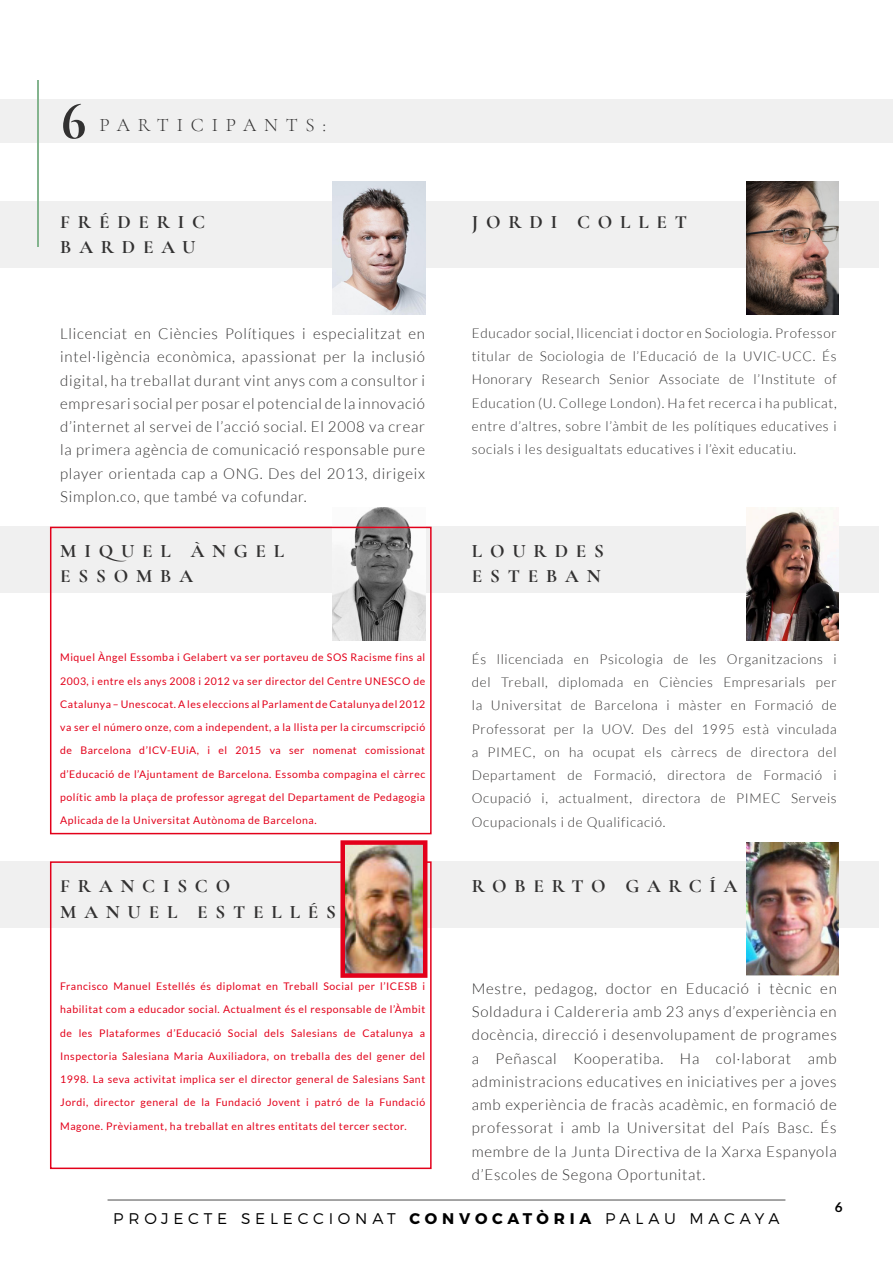
<style>
.page{position:relative;width:893px;height:1263px;background:#fff}
.page>*{position:absolute;margin:0;border:0;box-sizing:border-box;transform-origin:0 0}
.t1{font:700 54px "Cormorant Garamond";color:#323131}
.t2{font:700 19.05px/25.8px "Cormorant Garamond";letter-spacing:.41em;color:#323131}
.t3{font:300 19.05px "Cormorant Garamond";letter-spacing:.41em;color:#323131}
.t4{font:300 15.45px "Montserrat";letter-spacing:.31em;color:#000}
.t5{font:300 15px/23.2px "Lato";letter-spacing:.05em;color:#323131;text-align:justify}
.t6{font:300 13.5px/23.2px "Lato";letter-spacing:.05em;color:#323131;text-align:justify}
.t7{font:700 13.5px "Lato";color:#000}
.t8{font:10.5px "Lato";letter-spacing:.05em;color:#e3001a}
.s1{font-weight:700}
</style>
<div class="page">
<hr style="left:108px;top:1199px;width:677px;height:2px;background:#878787">
<div style="left:0;top:201px;width:879px;height:66px;background:#f0f0f0"></div>
<div style="left:0;top:527px;width:879px;height:66px;background:#f0f0f0"></div>
<div style="left:0;top:861px;width:879px;height:67px;background:#f0f0f0"></div>
<div style="left:0;top:99px;width:893px;height:43px;background:#f0f0f0"></div>
<hr style="left:37px;top:80px;width:2px;height:167px;background:#84b48e">
<img style="left:333px;top:182px;width:92px;height:133px">
<img style="left:333px;top:508px;width:92px;height:133px">
<img style="left:746px;top:182px;width:93px;height:133px">
<img style="left:746px;top:508px;width:93px;height:133px">
<img style="left:746px;top:842px;width:93px;height:133px">
<div style="left:50px;top:527px;width:382px;height:307px;border:2px solid #e3001a"></div>
<div style="left:50px;top:861px;width:382px;height:308px;border:2px solid #e3001a"></div>
<img style="left:345px;top:845px;width:77px;height:128px">
<div style="left:340px;top:840px;width:87px;height:138px;border:4px solid #e3001a"></div>
<h1 class="t1" style="left:60px;top:88px;width:28px">6</h1>
<h2 class="t3" style="left:100px;top:114px;width:228px">PARTICIPANTS:</h2>
<h2 class="t2" style="left:60px;top:208px;width:146px">FRÉDERIC<br>BARDEAU</h2>
<h2 class="t2" style="left:472px;top:208px;width:217px">JORDI COLLET</h2>
<p class="t5" style="left:60px;top:322px;width:366px">Llicenciat en Ciències Polítiques i especialitzat en intel·ligència econòmica, apassionat per la inclusió digital, ha treballat durant vint anys com a consultor i empresari social per posar el potencial de la innovació d’internet al servei de l’acció social. El 2008 va crear la primera agència de comunicació responsable pure player orientada cap a ONG. Des del 2013, dirigeix Simplon.co, que també va cofundar.</p>
<p class="t6" style="left:472px;top:322px;width:366px">Educador social, llicenciat i doctor en Sociologia. Professor titular de Sociologia de l’Educació de la UVIC-UCC. És Honorary Research Senior Associate de l’Institute of Education (U. College London). Ha fet recerca i ha publicat, entre d’altres, sobre l’àmbit de les polítiques educatives i socials i les desigualtats educatives i l’èxit educatiu.</p>
<h2 class="t2" style="left:60px;top:537px;width:226px">MIQUEL ÀNGEL<br>ESSOMBA</h2>
<h2 class="t2" style="left:472px;top:537px;width:134px">LOURDES<br>ESTEBAN</h2>
<p class="t8" style="left:60px;top:652px;width:367px">Miquel Àngel Essomba i Gelabert va ser portaveu de SOS Racisme fins al</p>
<p class="t8" style="left:60px;top:675px;width:367px">2003, i entre els anys 2008 i 2012 va ser director del Centre UNESCO de</p>
<p class="t8" style="left:60px;top:698px;width:367px">Catalunya – Unescocat. A les eleccions al Parlament de Catalunya del 2012</p>
<p class="t8" style="left:60px;top:721px;width:367px">va ser el número onze, com a independent, a la llista per la circumscripció</p>
<p class="t8" style="left:60px;top:745px;width:367px">de Barcelona d’ICV-EUiA, i el 2015 va ser nomenat comissionat</p>
<p class="t8" style="left:60px;top:768px;width:367px">d’Educació de l’Ajuntament de Barcelona. Essomba compagina el càrrec</p>
<p class="t8" style="left:60px;top:791px;width:367px">polític amb la plaça de professor agregat del Departament de Pedagogia</p>
<p class="t8" style="left:60px;top:814px;width:258px">Aplicada de la Universitat Autònoma de Barcelona.</p>
<p class="t6" style="left:472px;top:647px;width:366px">És llicenciada en Psicologia de les Organitzacions i del Treball, diplomada en Ciències Empresarials per la Universitat de Barcelona i màster en Formació de Professorat per la UOV. Des del 1995 està vinculada a PIMEC, on ha ocupat els càrrecs de directora del Departament de Formació, directora de Formació i Ocupació i, actualment, directora de PIMEC Serveis Ocupacionals i de Qualificació.</p>
<h2 class="t2" style="left:60px;top:873px;width:277px">FRANCISCO<br>MANUEL ESTELLÉS</h2>
<h2 class="t2" style="left:472px;top:873px;width:267px">ROBERTO GARCÍA</h2>
<p class="t8" style="left:60px;top:980px;width:367px">Francisco Manuel Estellés és diplomat en Treball Social per l’ICESB i</p>
<p class="t8" style="left:60px;top:1004px;width:367px">habilitat com a educador social. Actualment és el responsable de l’Àmbit</p>
<p class="t8" style="left:60px;top:1027px;width:367px">de les Plataformes d’Educació Social dels Salesians de Catalunya a</p>
<p class="t8" style="left:60px;top:1050px;width:367px">Inspectoria Salesiana Maria Auxiliadora, on treballa des del gener del</p>
<p class="t8" style="left:60px;top:1073px;width:367px">1998. La seva activitat implica ser el director general de Salesians Sant</p>
<p class="t8" style="left:60px;top:1097px;width:367px">Jordi, director general de la Fundació Jovent i patró de la Fundació</p>
<p class="t8" style="left:60px;top:1120px;width:348px">Magone. Prèviament, ha treballat en altres entitats del tercer sector.</p>
<p class="t5" style="left:472px;top:977px;width:366px">Mestre, pedagog, doctor en Educació i tècnic en Soldadura i Caldereria amb 23 anys d’experiència en docència, direcció i desenvolupament de programes a Peñascal Kooperatiba. Ha col·laborat amb administracions educatives en iniciatives per a joves amb experiència de fracàs acadèmic, en formació de professorat i amb la Universitat del País Basc. És membre de la Junta Directiva de la Xarxa Espanyola d’Escoles de Segona Oportunitat.</p>
<h3 class="t4" style="left:113px;top:1209px;width:668px">PROJECTE SELECCIONAT <span class="s1">CONVOCATÒRIA</span> PALAU MACAYA</h3>
<p class="t7" style="left:835px;top:1199px;width:9px">6</p>
</div>
